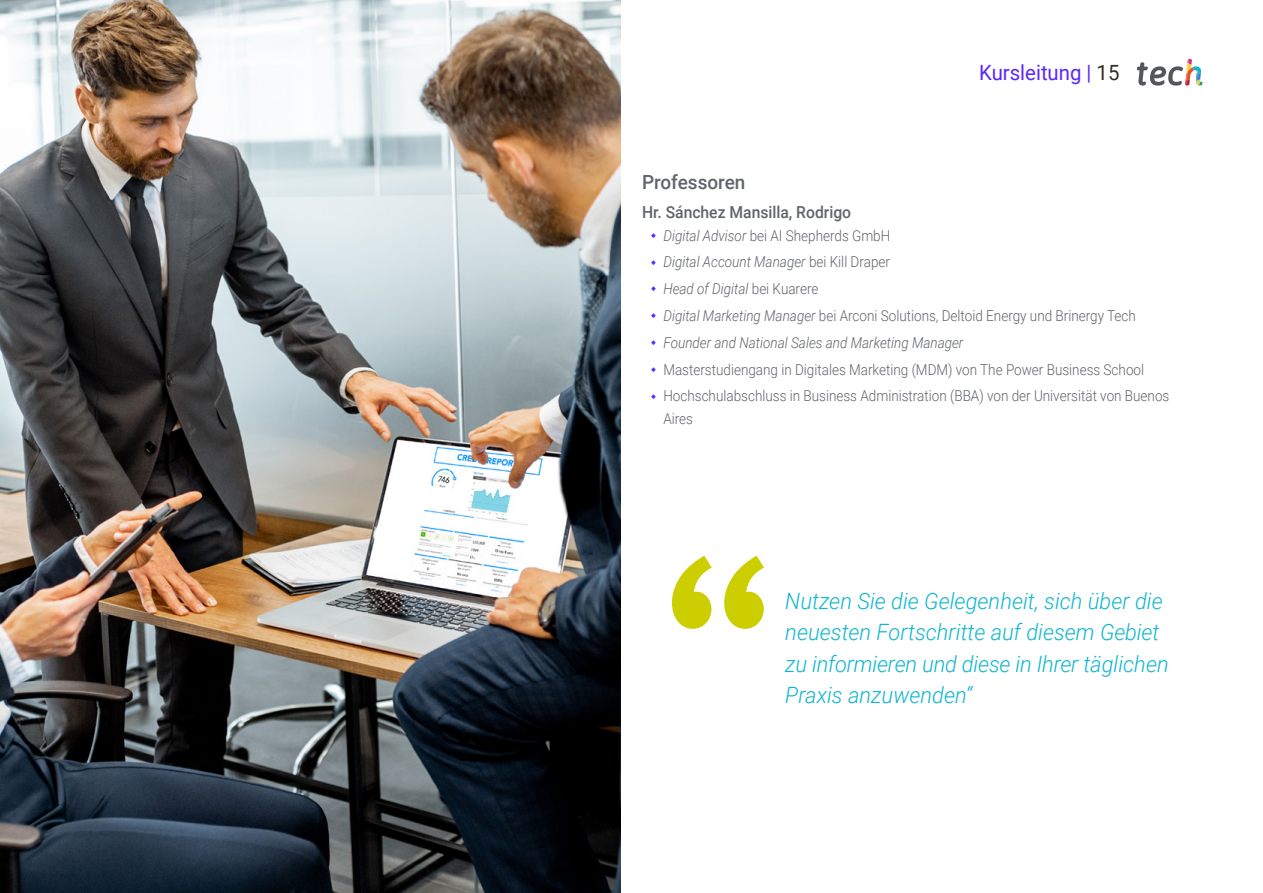
<style>
.page{position:relative;width:1263px;height:893px;background:#fff}
.page>*{position:absolute;margin:0;border:0;box-sizing:border-box;transform-origin:0 0}
.t1{font:italic 300 22.5px/31.5px "Roboto";color:#0fb6cf}
.t2{font:21px "Roboto";color:#5927ff}
.t3{font:500 19.5px "Roboto";color:#61646a}
.t4{font:500 16.5px "Roboto";color:#61646a;scale:.95 1}
.t5{font:italic 300 15px/26.7px "Roboto";color:#61646a;scale:.9 1}
.t6{font:300 15px/26.7px "Roboto";color:#61646a;scale:.9 1}
.s1{color:#312e20}
.s2{font-style:normal}
</style>
<div class="page">
<img style="left:0;top:0;width:621px;height:893px">
<svg style="left:672px;top:556px;width:92px;height:73px"></svg>
<svg style="left:1137px;top:59px;width:65px;height:27px"></svg>
<h2 class="t2" style="left:979px;top:57px;width:142px">Kursleitung | <span class="s1">15</span></h2>
<h3 class="t3" style="left:642px;top:168px;width:105px">Professoren</h3>
<p class="t4" style="left:642px;top:201px;width:222px">Hr. Sánchez Mansilla, Rodrigo</p>
<p class="t5" style="left:663px;top:221px;width:526px">Digital Advisor <span class="s2">bei AI Shepherds GmbH<br></span>Digital Account Manager <span class="s2">bei Kill Draper<br></span>Head of Digital <span class="s2">bei Kuarere<br></span>Digital Marketing Manager <span class="s2">bei Arconi Solutions, Deltoid Energy und Brinergy Tech </span>Founder and National Sales and Marketing Manager</p>
<p class="t6" style="left:663px;top:355px;width:564px">Masterstudiengang in Digitales Marketing (MDM) von The Power Business School<br>Hochschulabschluss in Business Administration (BBA) von der Universität von Buenos</p>
<p class="t6" style="left:663px;top:404px;width:34px">Aires</p>
<h1 class="t1" style="left:785px;top:584px;width:385px">Nutzen Sie die Gelegenheit, sich über die neuesten Fortschritte auf diesem Gebiet zu informieren und diese in Ihrer täglichen Praxis anzuwenden“</h1>
</div>
